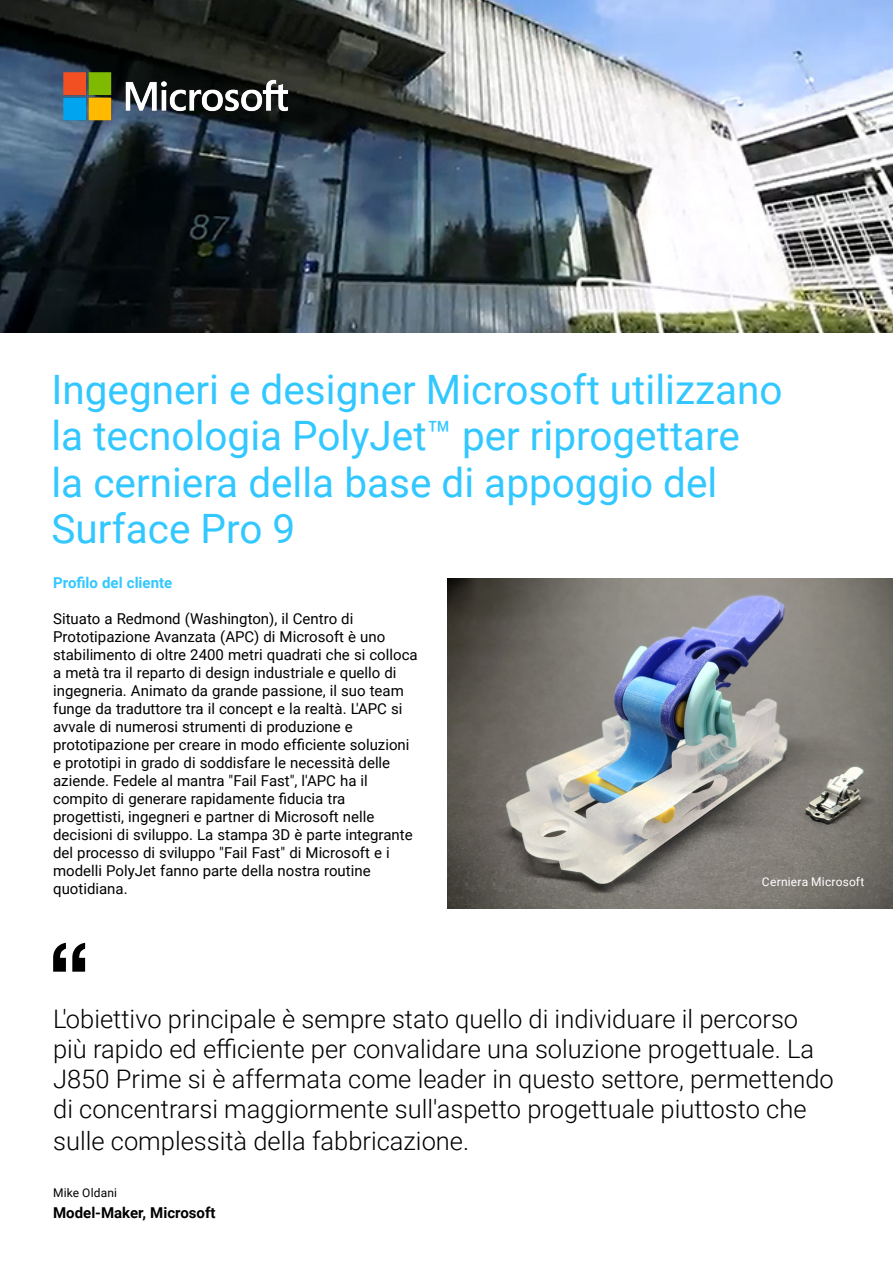
<style>
.page{position:relative;width:893px;height:1263px;background:#fff}
.page>*{position:absolute;margin:0;border:0;box-sizing:border-box;transform-origin:0 0}
.t1{font:40.5px/46.5px "Roboto";color:#32c8ff}
.t2{font:300 25.5px/30.3px "Roboto";color:#000}
.t3{font:15px/18px "Roboto";color:#000}
.t4{font:700 15px "Roboto";color:#000}
.t5{font:700 15px "Roboto";color:#32c8ff}
.t6{font:12px "Roboto";letter-spacing:.015em;color:#fff}
.t7{font:12px "Roboto";letter-spacing:.015em;color:#000}
</style>
<div class="page">
<img style="left:0;top:0;width:893px;height:332px">
<img style="left:32px;top:43px;width:287px;height:106px">
<img style="left:448px;top:578px;width:445px;height:331px">
<svg style="left:53px;top:943px;width:32px;height:29px"></svg>
<h1 class="t1" style="left:51px;top:365px;width:733px">Ingegneri e designer Microsoft utilizzano la tecnologia PolyJet™ per riprogettare<br>la cerniera della base di appoggio del Surface Pro 9</h1>
<p class="t5" style="left:53px;top:572px;width:121px">Profilo del cliente</p>
<p class="t3" style="left:53px;top:609px;width:366px">Situato a Redmond (Washington), il Centro di Prototipazione Avanzata (APC) di Microsoft è uno stabilimento di oltre 2400 metri quadrati che si colloca a metà tra il reparto di design industriale e quello di ingegneria. Animato da grande passione, il suo team funge da traduttore tra il concept e la realtà. L'APC si avvale di numerosi strumenti di produzione e prototipazione per creare in modo efficiente soluzioni e prototipi in grado di soddisfare le necessità delle aziende. Fedele al mantra "Fail Fast", l'APC ha il compito di generare rapidamente fiducia tra progettisti, ingegneri e partner di Microsoft nelle decisioni di sviluppo. La stampa 3D è parte integrante del processo di sviluppo "Fail Fast" di Microsoft e i modelli PolyJet fanno parte della nostra routine quotidiana.</p>
<p class="t6" style="left:762px;top:873px;width:104px">Cerniera Microsoft</p>
<p class="t2" style="left:53px;top:1003px;width:782px">L'obiettivo principale è sempre stato quello di individuare il percorso più rapido ed efficiente per convalidare una soluzione progettuale. La J850 Prime si è affermata come leader in questo settore, permettendo di concentrarsi maggiormente sull'aspetto progettuale piuttosto che sulle complessità della fabbricazione.</p>
<p class="t7" style="left:53px;top:1184px;width:66px">Mike Oldani</p>
<p class="t4" style="left:53px;top:1202px;width:164px">Model-Maker, Microsoft</p>
</div>
